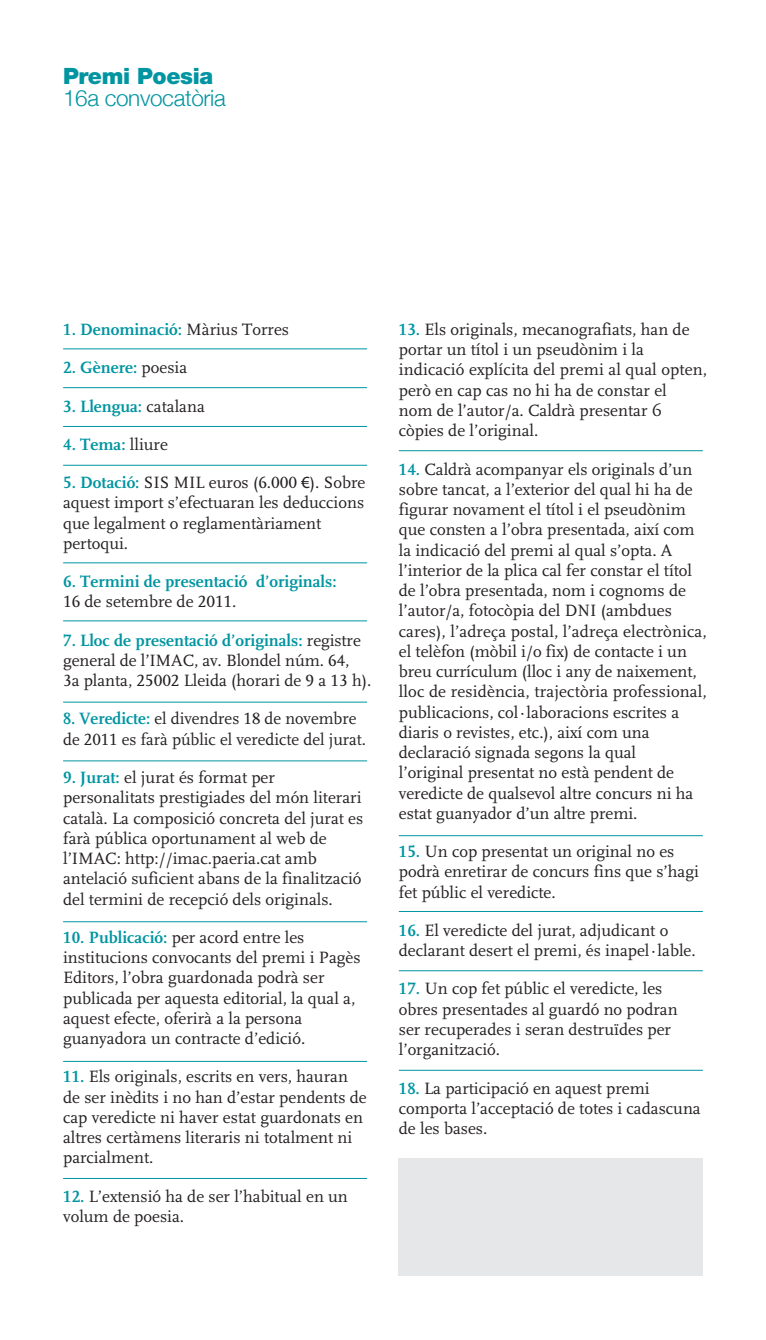
<style>
.page{position:relative;width:766px;height:1340px;background:#fff}
.page>*{position:absolute;margin:0;border:0;box-sizing:border-box;transform-origin:0 0}
.t1{font:300 22.5px "Helvetica Neue";letter-spacing:-.015em;color:#0095a1}
.t2{font:900 22.5px "Helvetica Neue";letter-spacing:-.015em;color:#0095a1}
.t3{font:17.1px/20.2px "FF Scala";color:#231f20}
.t4{font:700 17.1px/20.2px "FF Scala";color:#0095a1}
.s1{font-family:"Scala Caps"}
.s2{font-weight:400;color:#231f20}
.s3{font-family:"Scala Caps";font-weight:700;color:#0095a1}
.s4{font-weight:700;color:#0095a1}
.s5{font-family:"Myriad Pro"}
.s6{font-family:"Scala Caps";font-weight:400;color:#231f20}
</style>
<div class="page">
<hr style="left:63px;top:348px;width:304px;height:1px;background:#0095a1">
<hr style="left:63px;top:387px;width:304px;height:1px;background:#0095a1">
<hr style="left:399px;top:450px;width:303px;height:1px;background:#0095a1">
<hr style="left:399px;top:835px;width:303px;height:1px;background:#0095a1">
<hr style="left:399px;top:911px;width:303px;height:1px;background:#0095a1">
<hr style="left:399px;top:970px;width:303px;height:1px;background:#0095a1">
<hr style="left:399px;top:1069px;width:303px;height:1px;background:#0095a1">
<hr style="left:63px;top:426px;width:304px;height:1px;background:#0095a1">
<hr style="left:63px;top:465px;width:304px;height:1px;background:#0095a1">
<hr style="left:63px;top:562px;width:304px;height:1px;background:#0095a1">
<hr style="left:63px;top:620px;width:304px;height:1px;background:#0095a1">
<hr style="left:63px;top:701px;width:304px;height:1px;background:#0095a1">
<hr style="left:63px;top:760px;width:304px;height:1px;background:#0095a1">
<hr style="left:63px;top:921px;width:304px;height:1px;background:#0095a1">
<hr style="left:63px;top:1060px;width:304px;height:1px;background:#0095a1">
<hr style="left:63px;top:1177px;width:304px;height:1px;background:#0095a1">
<div style="left:399px;top:1158px;width:303px;height:118px;background:#e6e7e9"></div>
<h1 class="t2" style="left:63px;top:62px;width:152px">Premi Poesia</h1>
<h1 class="t1" style="left:63px;top:84px;width:164px">16a convocatòria</h1>
<p class="t4" style="left:63px;top:319px;width:227px"><span class="s1">1</span>. Denominació: <span class="s2">Màrius Torres</span></p>
<p class="t4" style="left:63px;top:358px;width:125px"><span class="s1">2</span>. Gènere: <span class="s2">poesia</span></p>
<p class="t4" style="left:63px;top:396px;width:143px"><span class="s1">3</span>. Llengua: <span class="s2">catalana</span></p>
<p class="t4" style="left:63px;top:434px;width:106px"><span class="s1">4</span>. Tema: <span class="s2">lliure</span></p>
<p class="t3" style="left:63px;top:473px;width:304px"><span class="s3">5</span><span class="s4">. Dotació:</span> SIS MIL euros (<span class="s1">6.000</span> <span class="s5">€</span>). Sobre aquest import s’efectuaran les deduccions que legalment o reglamentàriament pertoqui.</p>
<p class="t4" style="left:63px;top:571px;width:275px"><span class="s1">6</span>. Termini de presentació d’originals:<br><span class="s6">16</span> <span class="s2">de setembre de</span> <span class="s6">2011</span><span class="s2">.</span></p>
<p class="t3" style="left:63px;top:630px;width:310px"><span class="s3">7</span><span class="s4">. Lloc de presentació d’originals:</span> registre general de l’IMAC, av. Blondel núm. <span class="s1">64</span>,<br><span class="s1">3</span>a planta, <span class="s1">25002</span> Lleida (horari de <span class="s1">9</span> a <span class="s1">13</span> h).</p>
<p class="t3" style="left:63px;top:709px;width:304px"><span class="s3">8</span><span class="s4">. Veredicte:</span> el divendres <span class="s1">18</span> de novembre de <span class="s1">2011</span> es farà públic el veredicte del jurat.</p>
<p class="t3" style="left:63px;top:767px;width:302px"><span class="s3">9</span><span class="s4">. Jurat:</span> el jurat és format per personalitats prestigiades del món literari català. La composició concreta del jurat es farà pública oportunament al web de l’IMAC: http://imac.paeria.cat amb antelació suficient abans de la finalització del termini de recepció dels originals.</p>
<p class="t3" style="left:63px;top:927px;width:299px"><span class="s3">10</span><span class="s4">. Publicació:</span> per acord entre les institucions convocants del premi i Pagès Editors, l’obra guardonada podrà ser publicada per aquesta editorial, la qual a, aquest efecte, oferirà a la persona guanyadora un contracte d’edició.</p>
<p class="t3" style="left:63px;top:1066px;width:305px"><span class="s3">11</span><span class="s4">.</span> Els originals, escrits en vers, hauran de ser inèdits i no han d’estar pendents de cap veredicte ni haver estat guardonats en altres certàmens literaris ni totalment ni parcialment.</p>
<p class="t3" style="left:63px;top:1186px;width:286px"><span class="s3">12</span><span class="s4">.</span> L’extensió ha de ser l’habitual en un volum de poesia.</p>
<p class="t3" style="left:398px;top:319px;width:309px"><span class="s3">13</span><span class="s4">.</span> Els originals, mecanografiats, han de portar un títol i un pseudònim i la indicació explícita del premi al qual opten, però en cap cas no hi ha de constar el<br>nom de l’autor/a. Caldrà presentar 6 còpies de l’original.</p>
<p class="t3" style="left:398px;top:459px;width:309px"><span class="s3">14</span><span class="s4">.</span> Caldrà acompanyar els originals d’un sobre tancat, a l’exterior del qual hi ha de figurar novament el títol i el pseudònim que consten a l’obra presentada, així com la indicació del premi al qual s’opta. A l’interior de la plica cal fer constar el títol de l’obra presentada, nom i cognoms de l’autor/a, fotocòpia del DNI (ambdues cares), l’adreça postal, l’adreça electrònica, el telèfon (mòbil i/o fix) de contacte i un breu currículum (lloc i any de naixement, lloc de residència, trajectòria professional, publicacions, col·laboracions escrites a diaris o revistes, etc.), així com una declaració signada segons la qual<br>l’original presentat no està pendent de veredicte de qualsevol altre concurs ni ha estat guanyador d’un altre premi.</p>
<p class="t3" style="left:398px;top:841px;width:301px"><span class="s3">15</span><span class="s4">.</span> Un cop presentat un original no es podrà enretirar de concurs fins que s’hagi fet públic el veredicte.</p>
<p class="t3" style="left:398px;top:920px;width:298px"><span class="s3">16</span><span class="s4">.</span> El veredicte del jurat, adjudicant o declarant desert el premi, és inapel·lable.</p>
<p class="t3" style="left:398px;top:979px;width:280px"><span class="s3">17</span><span class="s4">.</span> Un cop fet públic el veredicte, les obres presentades al guardó no podran ser recuperades i seran destruïdes per l’organització.</p>
<p class="t3" style="left:398px;top:1078px;width:303px"><span class="s3">18</span><span class="s4">.</span> La participació en aquest premi comporta l’acceptació de totes i cadascuna de les bases.</p>
</div>
